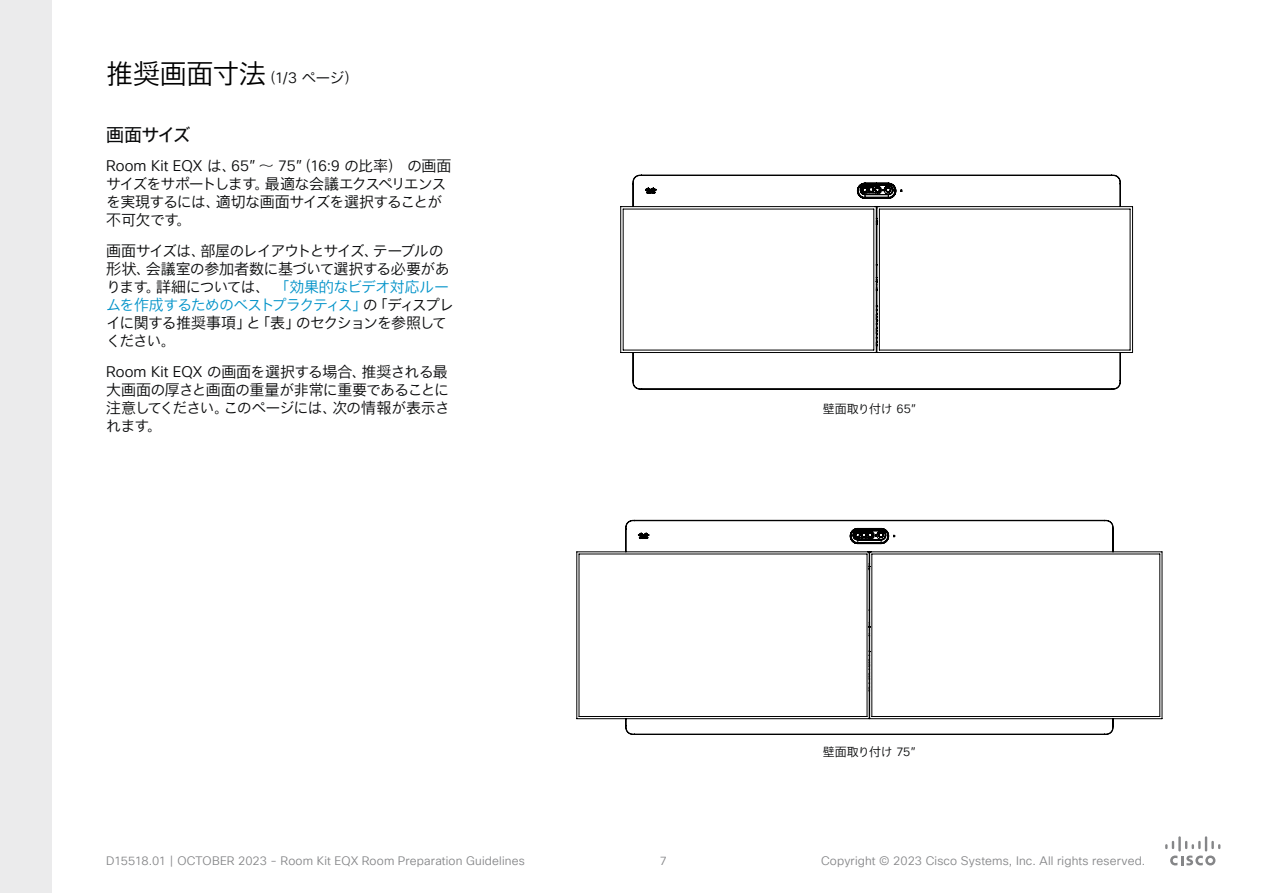
<style>
.page{position:relative;width:1263px;height:893px;background:#fff}
.page>*{position:absolute;margin:0;border:0;box-sizing:border-box;transform-origin:0 0}
.t1{font:18px "Cisco Sans JPN";letter-spacing:-.075em;color:#090a0b}
.t2{font:15px/18px "Cisco Sans JPN Light";letter-spacing:-.055em;color:#090a0b}
.t3{font:15px "Cisco Sans JPN Light";color:#0b0c0d}
.t4{font:12px "Cisco Sans TT Light";letter-spacing:.015em;color:#858688}
.t5{font:12px "Cisco Sans JPN Light";letter-spacing:-.025em;color:#090a0b}
.s1{font-size:27px;color:#000}
.s2{font-family:"Cisco Sans TT Light";font-style:italic}
.s3{color:#0393c9}
</style>
<div class="page">
<div style="left:0;top:0;width:51px;height:893px;background:#ebebec"></div>
<svg style="left:1165px;top:836px;width:55px;height:29px"></svg>
<hr style="left:1180px;top:590px;width:39px;height:1px;background:#c0c0c0">
<hr style="left:1032px;top:597px;width:148px;height:1px;background:#c0c0c0">
<hr style="left:1180px;top:553px;width:39px;height:1px;background:#c0c0c0">
<hr style="left:1180px;top:597px;width:39px;height:1px;background:#c0c0c0">
<hr style="left:1180px;top:582px;width:39px;height:1px;background:#c0c0c0">
<hr style="left:1180px;top:574px;width:39px;height:1px;background:#c0c0c0">
<hr style="left:531px;top:158px;width:688px;height:1px;background:#c0c0c0">
<hr style="left:531px;top:158px;width:1px;height:241px;background:#c0c0c0">
<hr style="left:1239px;top:158px;width:1px;height:241px;background:#c0c0c0">
<svg style="left:620px;top:175px;width:513px;height:215px"></svg>
<hr style="left:1025px;top:892px;width:148px;height:1px;background:#c0c0c0">
<hr style="left:563px;top:512px;width:636px;height:1px;background:#c0c0c0">
<hr style="left:563px;top:512px;width:1px;height:235px;background:#c0c0c0">
<hr style="left:1232px;top:512px;width:1px;height:235px;background:#c0c0c0">
<svg style="left:576px;top:520px;width:586px;height:215px"></svg>
<p class="t3" style="left:106px;top:68px;width:254px"><span class="s1">推奨画面寸法</span>（1/3 ページ）</p>
<p class="t1" style="left:106px;top:122px;width:86px">画面サイズ</p>
<p class="t2" style="left:106px;top:158px;width:347px">Room Kit EQX は、65<span class="s2">"</span> ～ 75<span class="s2">"</span>（16:9 の比率） の画面サイズをサポートします。最適な会議エクスペリエンスを実現するには、適切な画面サイズを選択することが不可欠です。</p>
<p class="t2" style="left:106px;top:243px;width:349px">画面サイズは、部屋のレイアウトとサイズ、テーブルの形状、会議室の参加者数に基づいて選択する必要があります。詳細については、 <span class="s3">「効果的なビデオ対応ルームを作成するためのベストプラクティス」</span>の「ディスプレイに関する推奨事項」と「表」のセクションを参照してください。</p>
<p class="t2" style="left:106px;top:364px;width:345px">Room Kit EQX の画面を選択する場合、推奨される最大画面の厚さと画面の重量が非常に重要であることに注意してください。このページには、次の情報が表示されます。</p>
<p class="t5" style="left:823px;top:401px;width:94px">壁面取り付け 65<span class="s2">"</span></p>
<p class="t5" style="left:823px;top:744px;width:94px">壁面取り付け 75<span class="s2">"</span></p>
<p class="t4" style="left:106px;top:853px;width:420px">D15518.01 | OCTOBER 2023 - Room Kit EQX Room Preparation Guidelines</p>
<p class="t4" style="left:660px;top:853px;width:9px">7</p>
<p class="t4" style="left:821px;top:853px;width:326px">Copyright © 2023 Cisco Systems, Inc. All rights reserved.</p>
</div>
